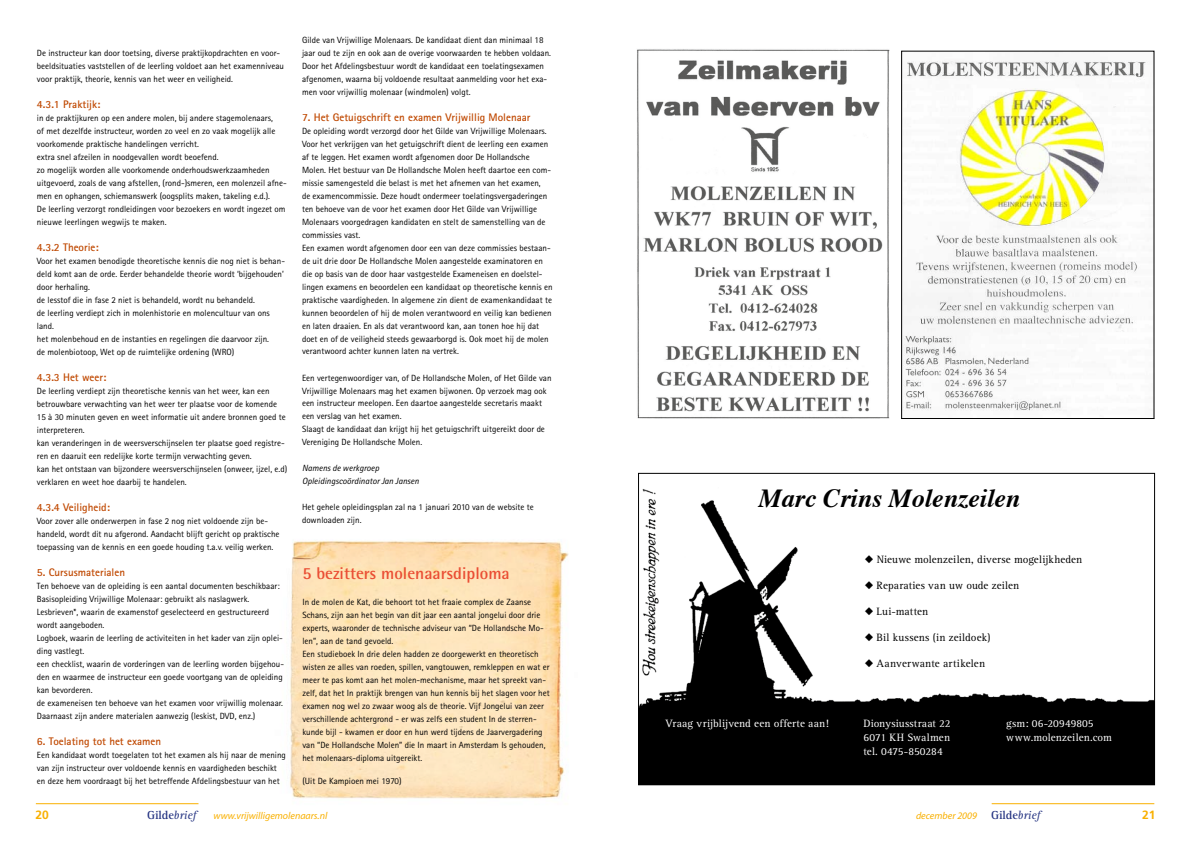
<style>
.page{position:relative;width:1191px;height:842px;background:#fff}
.page>*{position:absolute;margin:0;border:0;box-sizing:border-box;transform-origin:0 0}
.t1{font:italic 700 26px "Times";color:#000}
.t2{font:700 17px "Rotis Semi Sans";color:#ea4e34}
.t3{font:700 12px "Rotis Serif";color:#253482}
.t4{font:700 12px "Frutiger";color:#f9b000}
.t5{font:700 11px "Rotis Sans Serif";color:#c04902}
.t6{font:11px "Rotis Serif";letter-spacing:.015em;color:#000}
.t7{font:11px/14px "Rotis Serif";letter-spacing:.01em;color:#fff;text-align:justify}
.t8{font:italic 10px "Myriad";color:#f9b000}
.t9{font:9px/13px "Rotis Sans Serif";color:#000}
.t10{font:italic 9px/13px "Rotis Sans Serif";color:#000}
.s1{font-weight:400;font-style:italic}
.s2{font-family:"Rotis Serif";font-weight:700;font-style:normal;font-size:12px;color:#253482}
.s3{font-family:"Rotis Serif";font-size:12px;color:#253482}
</style>
<div class="page">
<img style="left:290px;top:540px;width:279px;height:259px">
<hr style="left:36px;top:803px;width:162px;height:1px;background:#f9b000">
<img style="left:640px;top:489px;width:513px;height:294px">
<div style="left:638px;top:473px;width:517px;height:312px;border:1px solid #000"></div>
<img style="left:637px;top:49px;width:252px;height:370px">
<img style="left:903px;top:60px;width:245px;height:351px">
<div style="left:901px;top:51px;width:253px;height:368px;border:1px solid #000"></div>
<img style="left:960px;top:88px;width:144px;height:138px">
<hr style="left:991px;top:803px;width:163px;height:1px;background:#f9b000">
<p class="t9" style="left:37px;top:46px;width:249px">De instructeur kan door toetsing, diverse praktijkopdrachten en voor&shy;beeldsituaties vaststellen of de leerling voldoet aan het examenniveau voor praktijk, theorie, kennis van het weer en veiligheid.</p>
<p class="t5" style="left:37px;top:97px;width:65px">4.3.1 Praktijk:</p>
<p class="t9" style="left:37px;top:111px;width:251px">in de praktijkuren op een andere molen, bij andere stagemolenaars,<br>of met dezelfde instructeur, worden zo veel en zo vaak mogelijk alle voorkomende praktische handelingen verricht.<br>extra snel afzeilen in noodgevallen wordt beoefend.<br>zo mogelijk worden alle voorkomende onderhoudswerkzaamheden uitgevoerd, zoals de vang afstellen, (rond-)smeren, een molenzeil afne&shy;men en ophangen, schiemanswerk (oogsplits maken, takeling e.d.).<br>De leerling verzorgt rondleidingen voor bezoekers en wordt ingezet om nieuwe leerlingen wegwijs te maken.</p>
<p class="t5" style="left:37px;top:240px;width:63px">4.3.2 Theorie:</p>
<p class="t9" style="left:37px;top:254px;width:250px">Voor het examen benodigde theoretische kennis die nog niet is behan&shy;deld komt aan de orde. Eerder behandelde theorie wordt ‘bijgehouden’ door herhaling.<br>de lesstof die in fase 2 niet is behandeld, wordt nu behandeld.<br>de leerling verdiept zich in molenhistorie en molencultuur van ons land.<br>het molenbehoud en de instanties en regelingen die daarvoor zijn.<br>de molenbiotoop, Wet op de ruimtelijke ordening (WRO)</p>
<p class="t5" style="left:37px;top:370px;width:71px">4.3.3 Het weer:</p>
<p class="t9" style="left:37px;top:384px;width:252px">De leerling verdiept zijn theoretische kennis van het weer, kan een betrouwbare verwachting van het weer ter plaatse voor de komende 15 à 30 minuten geven en weet informatie uit andere bronnen goed te interpreteren.<br>kan veranderingen in de weersverschijnselen ter plaatse goed registre&shy;ren en daaruit een redelijke korte termijn verwachting geven.<br>kan het ontstaan van bijzondere weersverschijnselen (onweer, ijzel, e.d) verklaren en weet hoe daarbij te handelen.</p>
<p class="t5" style="left:37px;top:500px;width:75px">4.3.4 Veiligheid:</p>
<p class="t9" style="left:37px;top:514px;width:244px">Voor zover alle onderwerpen in fase 2 nog niet voldoende zijn be&shy;handeld, wordt dit nu afgerond. Aandacht blijft gericht op praktische toepassing van de kennis en een goede houding t.a.v. veilig werken.</p>
<p class="t5" style="left:37px;top:565px;width:90px">5. Cursusmaterialen</p>
<p class="t9" style="left:37px;top:579px;width:249px">Ten behoeve van de opleiding is een aantal documenten beschikbaar:<br>Basisopleiding Vrijwillige Molenaar: gebruikt als naslagwerk.<br>Lesbrieven*, waarin de examenstof geselecteerd en gestructureerd wordt aangeboden.<br>Logboek, waarin de leerling de activiteiten in het kader van zijn oplei&shy;ding vastlegt.<br>een checklist, waarin de vorderingen van de leerling worden bijgehou&shy;den en waarmee de instructeur een goede voortgang van de opleiding kan bevorderen.<br>de exameneisen ten behoeve van het examen voor vrijwillig molenaar.<br>Daarnaast zijn andere materialen aanwezig (leskist, DVD, enz.)</p>
<p class="t5" style="left:37px;top:734px;width:126px">6. Toelating tot het examen</p>
<p class="t9" style="left:37px;top:748px;width:250px">Een kandidaat wordt toegelaten tot het examen als hij naar de mening van zijn instructeur over voldoende kennis en vaardigheden beschikt en deze hem voordraagt bij het betreffende Afdelingsbestuur van het</p>
<p class="t9" style="left:302px;top:33px;width:251px">Gilde van Vrijwillige Molenaars. De kandidaat dient dan minimaal 18 jaar oud te zijn en ook aan de overige voorwaarden te hebben voldaan.<br>Door het Afdelingsbestuur wordt de kandidaat een toelatingsexamen afgenomen, waarna bij voldoende resultaat aanmelding voor het exa&shy;men voor vrijwillig molenaar (windmolen) volgt.</p>
<p class="t5" style="left:302px;top:110px;width:230px">7. Het Getuigschrift en examen Vrijwillig Molenaar</p>
<p class="t9" style="left:302px;top:124px;width:252px">De opleiding wordt verzorgd door het Gilde van Vrijwillige Molenaars.<br>Voor het verkrijgen van het getuigschrift dient de leerling een examen af te leggen. Het examen wordt afgenomen door De Hollandsche Molen. Het bestuur van De Hollandsche Molen heeft daartoe een com&shy;missie samengesteld die belast is met het afnemen van het examen,<br>de examencommissie. Deze houdt ondermeer toelatingsvergaderingen ten behoeve van de voor het examen door Het Gilde van Vrijwillige Molenaars voorgedragen kandidaten en stelt de samenstelling van de commissies vast.<br>Een examen wordt afgenomen door een van deze commissies bestaan&shy;de uit drie door De Hollandsche Molen aangestelde examinatoren en die op basis van de door haar vastgestelde Exameneisen en doelstel&shy;lingen examens en beoordelen een kandidaat op theoretische kennis en praktische vaardigheden. In algemene zin dient de examenkandidaat te kunnen beoordelen of hij de molen verantwoord en veilig kan bedienen en laten draaien. En als dat verantwoord kan, aan tonen hoe hij dat doet en of de veiligheid steeds gewaarborgd is. Ook moet hij de molen verantwoord achter kunnen laten na vertrek.</p>
<p class="t9" style="left:302px;top:371px;width:251px">Een vertegenwoordiger van, of De Hollandsche Molen, of Het Gilde van Vrijwillige Molenaars mag het examen bijwonen. Op verzoek mag ook een instructeur meelopen. Een daartoe aangestelde secretaris maakt een verslag van het examen.<br>Slaagt de kandidaat dan krijgt hij het getuigschrift uitgereikt door de Vereniging De Hollandsche Molen.</p>
<p class="t10" style="left:302px;top:462px;width:118px">Namens de werkgroep<br>Opleidingscoördinator Jan Jansen</p>
<p class="t9" style="left:302px;top:501px;width:233px">Het gehele opleidingsplan zal na 1 januari 2010 van de website te downloaden zijn.</p>
<h2 class="t2" style="left:302px;top:563px;width:209px">5 bezitters molenaarsdiploma</h2>
<p class="t9" style="left:302px;top:595px;width:249px">In de molen de Kat, die behoort tot het fraaie complex de Zaanse Schans, zijn aan het begin van dit jaar een aantal jongelui door drie experts, waaronder de technische adviseur van “De Hollandsche Mo&shy;len”, aan de tand gevoeld.<br>Een studieboek In drie delen hadden ze doorgewerkt en theoretisch wisten ze alles van roeden, spillen, vangtouwen, remkleppen en wat er meer te pas komt aan het molen-mechanisme, maar het spreekt van&shy;zelf, dat het In praktijk brengen van hun kennis bij het slagen voor het examen nog wel zo zwaar woog als de theorie. Vijf Jongelui van zeer verschillende achtergrond - er was zelfs een student In de sterren&shy;kunde bijl - kwamen er door en hun werd tijdens de Jaarvergadering van “De Hollandsche Molen” die In maart in Amsterdam Is gehouden, het molenaars-diploma uitgereikt.</p>
<p class="t9" style="left:302px;top:774px;width:101px">(Uit De Kampioen mei 1970)</p>
<h3 class="t4" style="left:35px;top:808px;width:15px">20</h3>
<h3 class="t3" style="left:147px;top:808px;width:51px">Gilde<span class="s1">brief</span></h3>
<p class="t8" style="left:214px;top:811px;width:115px">www.vrijwilligemolenaars.nl</p>
<h1 class="t1" style="left:759px;top:473px;width:263px">Marc Crins Molenzeilen</h1>
<p class="t6" style="left:865px;top:553px;width:219px">◆ Nieuwe molenzeilen, diverse mogelijkheden</p>
<p class="t6" style="left:865px;top:579px;width:156px">◆ Reparaties van uw oude zeilen</p>
<p class="t6" style="left:865px;top:605px;width:65px">◆ Lui-matten</p>
<p class="t6" style="left:865px;top:631px;width:127px">◆ Bil kussens (in zeildoek)</p>
<p class="t6" style="left:865px;top:657px;width:122px">◆ Aanverwante artikelen</p>
<p class="t7" style="left:665px;top:717px;width:165px">Vraag vrijblijvend een offerte aan!</p>
<p class="t7" style="left:863px;top:717px;width:89px">Dionysiusstraat 22<br>6071 KH Swalmen tel. 0475-850284</p>
<p class="t7" style="left:1006px;top:717px;width:107px">gsm: 06-20949805 www.molenzeilen.com</p>
<p class="t8" style="left:916px;top:811px;width:126px">december 2009 <span class="s2">Gilde</span><span class="s3">brief</span></p>
<h3 class="t4" style="left:1142px;top:808px;width:15px">21</h3>
</div>
